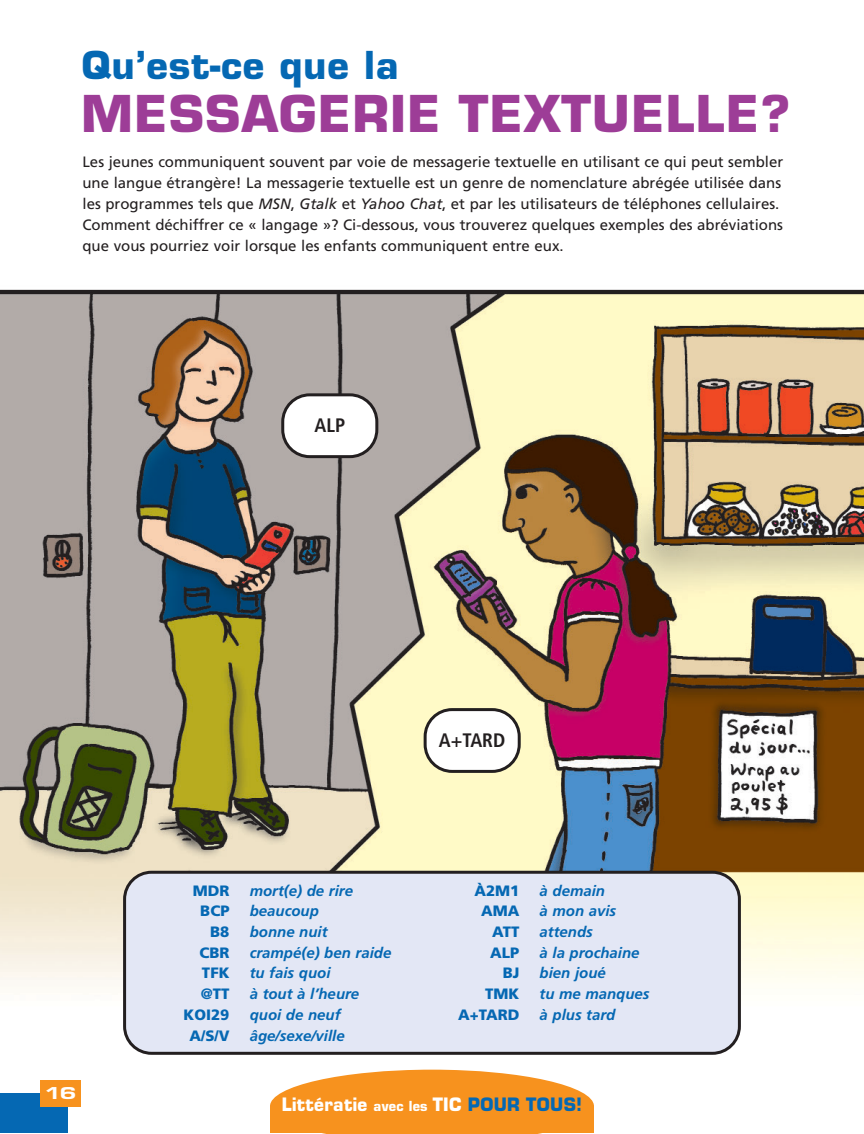
<style>
.page{position:relative;width:864px;height:1134px;background:#fff}
.page>*{position:absolute;margin:0;border:0;box-sizing:border-box;transform-origin:0 0}
.t1{font:700 49.5px "Eurostile";letter-spacing:.02em;color:#9d3d97}
.t2{font:700 37.5px "Eurostile";letter-spacing:.02em;color:#0568b3}
.t3{font:700 condensed 19.5px "Frutiger";color:#231f20}
.t4{font:700 18px "Eurostile";letter-spacing:.02em;color:#fff;scale:.95 1}
.t5{font:18px "Eurose Heavyface";color:#fff}
.t6{font:15px/21px "Frutiger";color:#231f20}
.t7{font:italic 700 15px "Frutiger";color:#0568b3}
.t8{font:900 15px "Frutiger";color:#0568b3}
.s1{font-style:italic}
.s2{font-size:13.5px}
.s3{color:#0568b3}
</style>
<div class="page">
<img style="left:0;top:289px;width:864px;height:805px">
<div style="left:0;top:1094px;width:68px;height:39px;background:#0568b3"></div>
<div style="left:40px;top:1080px;width:41px;height:27px;background:#f7921e"></div>
<div style="left:425px;top:710px;width:94px;height:61px;background:#fff;border-radius:27px"></div>
<div style="left:424px;top:708px;width:97px;height:65px;border:3px solid #231f20;border-radius:27px"></div>
<div style="left:125px;top:872px;width:614px;height:181px;background:#e3e7f5;border-radius:27px"></div>
<div style="left:123px;top:871px;width:618px;height:184px;border:3px solid #231f20;border-radius:27px"></div>
<div style="left:283px;top:395px;width:94px;height:62px;background:#fff;border-radius:27px"></div>
<div style="left:281px;top:393px;width:97px;height:65px;border:3px solid #231f20;border-radius:27px"></div>
<svg style="left:270px;top:1070px;width:324px;height:63px;background:#f79f38"></svg>
<h2 class="t2" style="left:81px;top:51px;width:319px">Qu’est-ce que la</h2>
<h1 class="t1" style="left:81px;top:94px;width:711px">MESSAGERIE TEXTUELLE?</h1>
<p class="t6" style="left:82px;top:153px;width:702px">Les jeunes communiquent souvent par voie de messagerie textuelle en utilisant ce qui peut sembler une langue étrangère! La messagerie textuelle est un genre de nomenclature abrégée utilisée dans les programmes tels que <span class="s1">MSN</span>, <span class="s1">Gtalk</span> et <span class="s1">Yahoo Chat</span>, et par les utilisateurs de téléphones cellulaires.<br>Comment déchiffrer ce « langage »? Ci-dessous, vous trouverez quelques exemples des abréviations que vous pourriez voir lorsque les enfants communiquent entre eux.</p>
<h3 class="t3" style="left:314px;top:418px;width:32px">ALP</h3>
<p class="t5" style="left:44px;top:1087px;width:34px">16</p>
<h3 class="t3" style="left:439px;top:733px;width:68px">A+TARD</h3>
<p class="t8" style="left:193px;top:884px;width:38px">MDR</p>
<p class="t7" style="left:250px;top:884px;width:105px">mort(e) de rire</p>
<p class="t8" style="left:200px;top:905px;width:31px">BCP</p>
<p class="t7" style="left:250px;top:905px;width:71px">beaucoup</p>
<p class="t8" style="left:210px;top:926px;width:21px">B8</p>
<p class="t7" style="left:250px;top:926px;width:79px">bonne nuit</p>
<p class="t8" style="left:199px;top:947px;width:32px">CBR</p>
<p class="t7" style="left:250px;top:947px;width:143px">crampé(e) ben raide</p>
<p class="t8" style="left:202px;top:967px;width:29px">TFK</p>
<p class="t7" style="left:250px;top:967px;width:82px">tu fais quoi</p>
<p class="t8" style="left:201px;top:988px;width:30px">@TT</p>
<p class="t7" style="left:250px;top:988px;width:111px">à tout à l’heure</p>
<p class="t8" style="left:184px;top:1009px;width:47px">KOI29</p>
<p class="t7" style="left:250px;top:1009px;width:92px">quoi de neuf</p>
<p class="t8" style="left:190px;top:1029px;width:41px">A/S/V</p>
<p class="t7" style="left:250px;top:1029px;width:97px">âge/sexe/ville</p>
<p class="t8" style="left:474px;top:884px;width:47px">À2M1</p>
<p class="t7" style="left:540px;top:884px;width:67px">à demain</p>
<p class="t8" style="left:481px;top:905px;width:40px">AMA</p>
<p class="t7" style="left:540px;top:905px;width:78px">à mon avis</p>
<p class="t8" style="left:492px;top:926px;width:29px">ATT</p>
<p class="t7" style="left:540px;top:926px;width:55px">attends</p>
<p class="t8" style="left:490px;top:947px;width:31px">ALP</p>
<p class="t7" style="left:540px;top:947px;width:101px">à la prochaine</p>
<p class="t8" style="left:503px;top:967px;width:18px">BJ</p>
<p class="t7" style="left:540px;top:967px;width:68px">bien joué</p>
<p class="t8" style="left:485px;top:988px;width:36px">TMK</p>
<p class="t7" style="left:540px;top:988px;width:112px">tu me manques</p>
<p class="t8" style="left:458px;top:1009px;width:63px">A+TARD</p>
<p class="t7" style="left:540px;top:1009px;width:77px">à plus tard</p>
<p class="t4" style="left:282px;top:1097px;width:318px">Littératie <span class="s2">avec les</span> TIC <span class="s3">POUR TOUS!</span></p>
</div>
